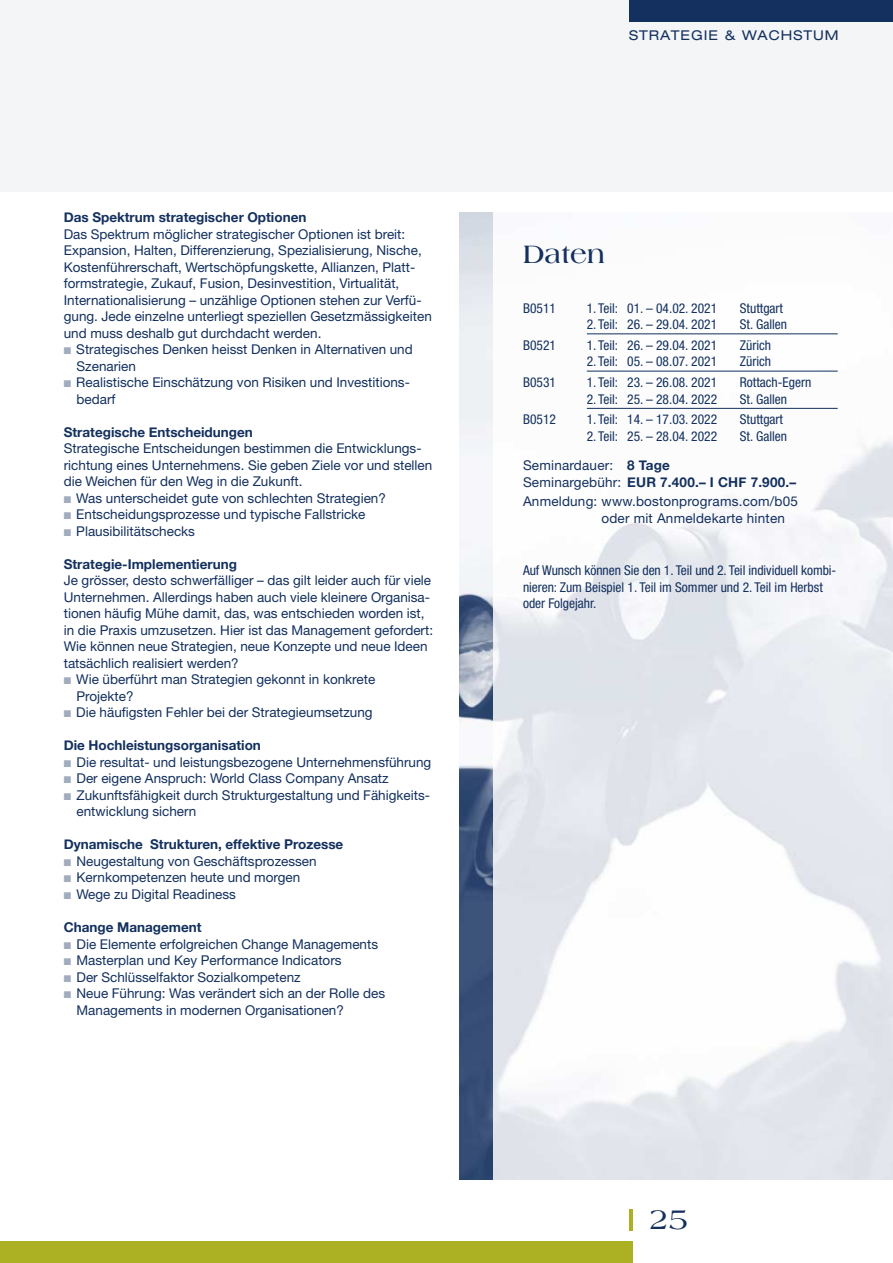
<style>
.page{position:relative;width:893px;height:1263px;background:#fff}
.page>*{position:absolute;margin:0;border:0;box-sizing:border-box;transform-origin:0 0}
.t1{font:30px "Americana";color:#13305e}
.t2{font:700 27px "Americana";color:#13305e}
.t3{font:13.5px/16.5px "Helvetica Neue";color:#13305e}
.t4{font:condensed 13.5px/16.5px "Helvetica Neue";color:#13305e}
.t5{font:700 13.5px "Helvetica Neue";color:#13305e}
.t6{font:expanded 13.5px "Helvetica Neue";letter-spacing:.075em;color:#13305e}
.s1{color:#a1acbe}
.s2{font-weight:700}
.s3{font-weight:400}
</style>
<div class="page">
<div style="left:0;top:1242px;width:632px;height:21px;background:#abb123"></div>
<hr style="left:629px;top:1209px;width:3px;height:21px;background:#abb123">
<div style="left:0;top:0;width:893px;height:191px;background:#f3f5f7"></div>
<div style="left:629px;top:0;width:264px;height:21px;background:#13305e"></div>
<img style="left:459px;top:213px;width:34px;height:966px">
<hr style="left:587px;top:333px;width:251px;height:1px;background:#13305e">
<hr style="left:587px;top:371px;width:251px;height:1px;background:#13305e">
<hr style="left:587px;top:408px;width:251px;height:1px;background:#13305e">
<p class="t5" style="left:64px;top:209px;width:244px">Das Spektrum strategischer Optionen</p>
<p class="t3" style="left:64px;top:227px;width:370px">Das Spektrum möglicher strategischer Optionen ist breit:<br>Expansion, Halten, Differenzierung, Spezialisierung, Nische, Kostenführerschaft, Wertschöpfungskette, Allianzen, Platt&shy;formstrategie, Zukauf, Fusion, Desinvestition, Virtualität, Internationalisierung – unzählige Optionen stehen zur Verfü&shy;gung. Jede einzelne unterliegt speziellen Gesetzmässigkeiten und muss deshalb gut durchdacht werden.</p>
<p class="t3" style="left:77px;top:343px;width:338px;text-indent:-13px"><span class="s1">■</span> Strategisches Denken heisst Denken in Alternativen und<br>Szenarien</p>
<p class="t3" style="left:77px;top:376px;width:335px;text-indent:-13px"><span class="s1">■</span> Realistische Einschätzung von Risiken und Investitions - bedarf</p>
<p class="t5" style="left:64px;top:424px;width:191px">Strategische Entscheidungen</p>
<p class="t3" style="left:64px;top:442px;width:370px">Strategische Entscheidungen bestimmen die Entwicklungs&shy;richtung eines Unternehmens. Sie geben Ziele vor und stellen die Weichen für den Weg in die Zukunft.</p>
<p class="t3" style="left:64px;top:491px;width:324px"><span class="s1">■</span> Was unterscheidet gute von schlechten Strategien?</p>
<p class="t3" style="left:64px;top:508px;width:303px"><span class="s1">■</span> Entscheidungsprozesse und typische Fallstricke</p>
<p class="t3" style="left:64px;top:524px;width:133px"><span class="s1">■</span> Plausibilitätschecks</p>
<p class="t5" style="left:64px;top:556px;width:175px">Strategie-Implementierung</p>
<p class="t3" style="left:64px;top:574px;width:371px">Je grösser, desto schwerfälliger – das gilt leider auch für viele Unternehmen. Allerdings haben auch viele kleinere Organisa&shy;tionen häufig Mühe damit, das, was entschieden worden ist, in die Praxis umzusetzen. Hier ist das Management gefordert:<br>Wie können neue Strategien, neue Konzepte und neue Ideen tatsächlich realisiert werden?</p>
<p class="t3" style="left:77px;top:673px;width:300px;text-indent:-13px"><span class="s1">■</span> Wie überführt man Strategien gekonnt in konkrete<br>Projekte?</p>
<p class="t3" style="left:64px;top:706px;width:310px"><span class="s1">■</span> Die häufigsten Fehler bei der Strategieumsetzung</p>
<p class="t5" style="left:64px;top:737px;width:199px">Die Hochleistungsorganisation</p>
<p class="t3" style="left:64px;top:755px;width:369px"><span class="s1">■</span> Die resultat- und leistungsbezogene Unternehmensführung</p>
<p class="t3" style="left:64px;top:772px;width:326px"><span class="s1">■</span> Der eigene Anspruch: World Class Company Ansatz</p>
<p class="t3" style="left:77px;top:788px;width:355px;text-indent:-13px"><span class="s1">■</span> Zukunftsfähigkeit durch Strukturgestaltung und Fähigkeits&shy;entwicklung sichern</p>
<p class="t5" style="left:64px;top:836px;width:281px">Dynamische Strukturen, effektive Prozesse</p>
<p class="t3" style="left:64px;top:854px;width:254px"><span class="s1">■</span> Neugestaltung von Geschäftsprozessen</p>
<p class="t3" style="left:64px;top:871px;width:238px"><span class="s1">■</span> Kernkompetenzen heute und morgen</p>
<p class="t3" style="left:64px;top:887px;width:174px"><span class="s1">■</span> Wege zu Digital Readiness</p>
<p class="t5" style="left:64px;top:919px;width:139px">Change Management</p>
<p class="t3" style="left:64px;top:937px;width:316px"><span class="s1">■</span> Die Elemente erfolgreichen Change Managements</p>
<p class="t3" style="left:64px;top:953px;width:279px"><span class="s1">■</span> Masterplan und Key Performance Indicators</p>
<p class="t3" style="left:64px;top:970px;width:238px"><span class="s1">■</span> Der Schlüsselfaktor Sozialkompetenz</p>
<p class="t3" style="left:77px;top:986px;width:310px;text-indent:-13px"><span class="s1">■</span> Neue Führung: Was verändert sich an der Rolle des<br>Managements in modernen Organisationen?</p>
<p class="t6" style="left:629px;top:30px;width:211px">STRATEGIE &amp; WACHSTUM</p>
<p class="t2" style="left:523px;top:244px;width:83px">Daten</p>
<p class="t4" style="left:523px;top:301px;width:34px">B0511</p>
<p class="t4" style="left:587px;top:301px;width:132px">1. Teil: 01. – 04.02. 2021</p>
<p class="t4" style="left:740px;top:301px;width:45px">Stuttgart</p>
<p class="t4" style="left:587px;top:317px;width:132px">2. Teil: 26. – 29.04. 2021</p>
<p class="t4" style="left:740px;top:317px;width:49px">St. Gallen</p>
<p class="t4" style="left:523px;top:338px;width:34px">B0521</p>
<p class="t4" style="left:587px;top:338px;width:132px">1. Teil: 26. – 29.04. 2021</p>
<p class="t4" style="left:740px;top:338px;width:33px">Zürich</p>
<p class="t4" style="left:587px;top:355px;width:132px">2. Teil: 05. – 08.07. 2021</p>
<p class="t4" style="left:740px;top:355px;width:33px">Zürich</p>
<p class="t4" style="left:523px;top:375px;width:34px">B0531</p>
<p class="t4" style="left:587px;top:375px;width:132px">1. Teil: 23. – 26.08. 2021</p>
<p class="t4" style="left:740px;top:375px;width:73px">Rottach-Egern</p>
<p class="t4" style="left:587px;top:392px;width:132px">2. Teil: 25. – 28.04. 2022</p>
<p class="t4" style="left:740px;top:392px;width:49px">St. Gallen</p>
<p class="t4" style="left:523px;top:413px;width:34px">B0512</p>
<p class="t4" style="left:587px;top:413px;width:132px">1. Teil: 14. – 17.03. 2022</p>
<p class="t4" style="left:740px;top:413px;width:45px">Stuttgart</p>
<p class="t4" style="left:587px;top:429px;width:132px">2. Teil: 25. – 28.04. 2022</p>
<p class="t4" style="left:740px;top:429px;width:49px">St. Gallen</p>
<p class="t3" style="left:523px;top:458px;width:148px">Seminardauer: <span class="s2">8 Tage</span></p>
<p class="t5" style="left:523px;top:474px;width:275px"><span class="s3">Seminargebühr:</span> EUR 7.400.– I CHF 7.900.–</p>
<p class="t3" style="left:601px;top:494px;width:198px;text-indent:-78px">Anmeldung: www.bostonprograms.com/b05 oder mit Anmeldekarte hinten</p>
<p class="t4" style="left:523px;top:563px;width:315px">Auf Wunsch können Sie den 1. Teil und 2. Teil individuell kombi&shy;nieren: Zum Beispiel 1. Teil im Sommer und 2. Teil im Herbst oder Folgejahr.</p>
<p class="t1" style="left:649px;top:1208px;width:40px">25</p>
</div>
